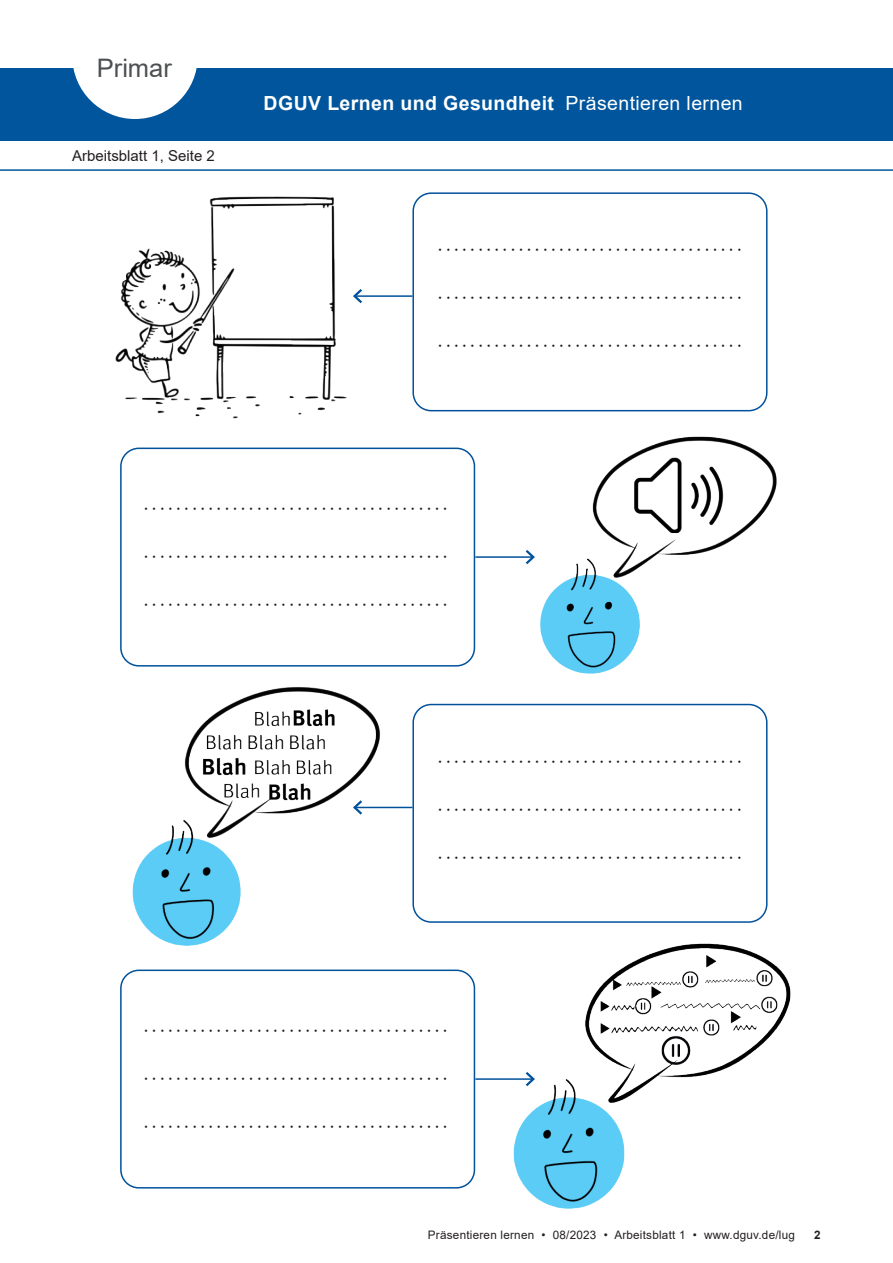
<style>
.page{position:relative;width:893px;height:1263px;background:#fff}
.page>*{position:absolute;margin:0;border:0;box-sizing:border-box;transform-origin:0 0}
.t1{font:25.5px "Arial";color:#4d4f51}
.t2{font:700 19.5px "Arial";letter-spacing:.02em;color:#fff}
.t3{font:18px "Comic Sans MS";color:#231f20}
.t4{font:15px "Arial";color:#231f20}
.t5{font:11.7px "Arial";letter-spacing:.02em;color:#231f20}
.t6{font:700 11.7px "Arial";color:#231f20}
.s1{font-weight:400}
</style>
<div class="page">
<div style="left:0;top:68px;width:893px;height:72px;background:#01559c"></div>
<svg style="left:73px;top:68px;width:124px;height:51px"></svg>
<img style="left:115px;top:196px;width:232px;height:223px">
<img style="left:132px;top:687px;width:261px;height:259px">
<img style="left:540px;top:436px;width:237px;height:238px">
<img style="left:513px;top:943px;width:278px;height:266px">
<hr style="left:0;top:169px;width:893px;height:2px;background:#01559c">
<div style="left:412px;top:192px;width:355px;height:219px;border:2px solid #01519b;border-radius:18px"></div>
<div style="left:412px;top:704px;width:355px;height:219px;border:2px solid #01519b;border-radius:18px"></div>
<div style="left:120px;top:448px;width:355px;height:218px;border:2px solid #01519b;border-radius:18px"></div>
<div style="left:120px;top:969px;width:355px;height:219px;border:2px solid #01519b;border-radius:18px"></div>
<hr style="left:355px;top:295px;width:57px;height:2px;background:#01519b">
<svg style="left:353px;top:289px;width:12px;height:15px"></svg>
<hr style="left:355px;top:807px;width:57px;height:1px;background:#01519b">
<svg style="left:351px;top:798px;width:14px;height:19px"></svg>
<hr style="left:475px;top:556px;width:58px;height:2px;background:#01519b">
<svg style="left:523px;top:550px;width:12px;height:15px"></svg>
<hr style="left:475px;top:1078px;width:58px;height:2px;background:#01519b">
<svg style="left:523px;top:1069px;width:14px;height:19px"></svg>
<h1 class="t1" style="left:97px;top:50px;width:77px">Primar</h1>
<p class="t4" style="left:72px;top:145px;width:144px">Arbeitsblatt 1, Seite 2</p>
<p class="t2" style="left:264px;top:89px;width:481px">DGUV Lernen und Gesundheit <span class="s1">Präsentieren lernen</span></p>
<p class="t3" style="left:438px;top:231px;width:305px">......................................</p>
<p class="t3" style="left:438px;top:279px;width:305px">......................................</p>
<p class="t3" style="left:438px;top:327px;width:305px">......................................</p>
<p class="t3" style="left:144px;top:489px;width:305px">......................................</p>
<p class="t3" style="left:144px;top:537px;width:305px">......................................</p>
<p class="t3" style="left:144px;top:585px;width:305px">......................................</p>
<p class="t3" style="left:438px;top:742px;width:305px">......................................</p>
<p class="t3" style="left:438px;top:790px;width:305px">......................................</p>
<p class="t3" style="left:438px;top:838px;width:305px">......................................</p>
<p class="t3" style="left:144px;top:1011px;width:305px">......................................</p>
<p class="t3" style="left:144px;top:1059px;width:305px">......................................</p>
<p class="t3" style="left:144px;top:1107px;width:305px">......................................</p>
<p class="t5" style="left:428px;top:1227px;width:369px">Präsentieren lernen • 08/2023 • Arbeitsblatt 1 • www.dguv.de/lug</p>
<p class="t6" style="left:814px;top:1227px;width:8px">2</p>
</div>
